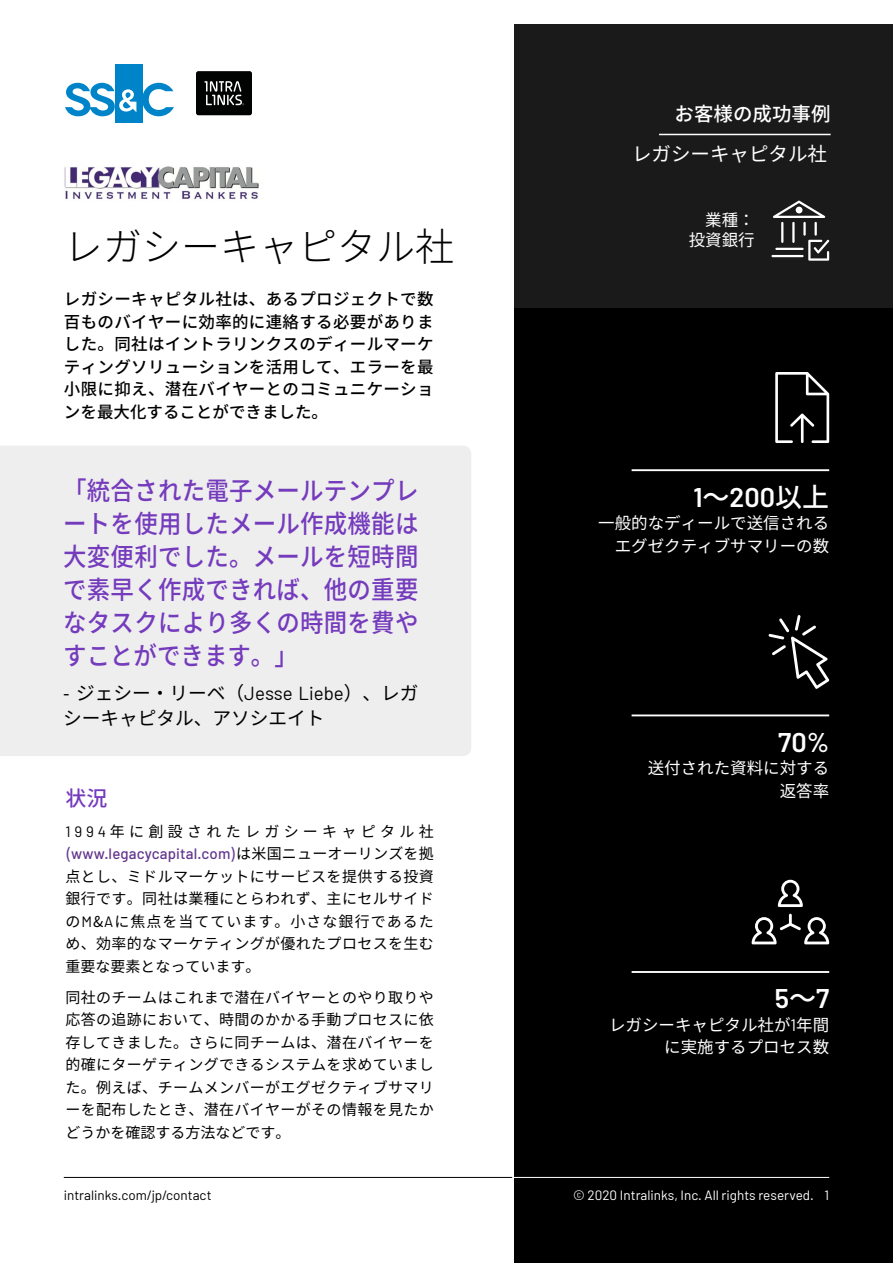
<style>
.page{position:relative;width:893px;height:1263px;background:#fff}
.page>*{position:absolute;margin:0;border:0;box-sizing:border-box;transform-origin:0 0}
.t1{font:300 39px "Noto Sans CJ Kjp";color:#000}
.t2{font:600 27px "Barlow";color:#fff}
.t3{font:500 25.5px/33px "Noto Sans CJ Kjp";letter-spacing:.01em;color:#753bbd;text-align:justify;scale:.92 1}
.t4{font:500 21px "Noto Sans CJ Kjp";color:#753bbd}
.t5{font:19.5px "Noto Sans CJ Kjp";color:#fff}
.t6{font:500 19.5px "Noto Sans CJ Kjp";color:#fff}
.t7{font:18.9px/24.5px "Noto Sans CJ Kjp";color:#000}
.t8{font:500 16.5px/22.5px "Noto Sans CJ Kjp";letter-spacing:.02em;color:#000;text-align:justify}
.t9{font:16.5px/22.5px "Noto Sans CJ Kjp";color:#fff;text-align:right}
.t10{font:15px/22.5px "Noto Sans CJ Kjp";letter-spacing:.025em;color:#000;text-align:justify}
.t11{font:500 15px "Barlow";letter-spacing:.01em;color:#62358c}
.t12{font:15px "Noto Sans CJ Kjp";letter-spacing:.285em;color:#000}
.t13{font:13.5px "Barlow";color:#fff}
.t14{font:13.5px "Barlow";color:#000}
.s1{font-family:"Barlow"}
.s2{font-family:"Noto Sans CJ Kjp"}
.s3{font-family:"Noto Sans CJ Kjp";font-weight:400;color:#000}
.s4{font-family:"Noto Sans CJ Kjp";font-weight:500}
</style>
<div class="page">
<div style="left:514px;top:25px;width:379px;height:1238px;background:#000"></div>
<svg style="left:778px;top:880px;width:25px;height:27px"></svg>
<svg style="left:752px;top:914px;width:77px;height:30px"></svg>
<div style="left:0;top:446px;width:471px;height:310px;background:#eee"></div>
<div style="left:514px;top:24px;width:379px;height:283px;background:#1a1a1a"></div>
<hr style="left:632px;top:469px;width:197px;height:2px;background:#fff">
<hr style="left:632px;top:714px;width:197px;height:2px;background:#fff">
<hr style="left:659px;top:134px;width:172px;height:1px;background:#fff">
<svg style="left:768px;top:615px;width:61px;height:74px"></svg>
<svg style="left:775px;top:372px;width:54px;height:71px"></svg>
<hr style="left:632px;top:971px;width:197px;height:2px;background:#fff">
<img style="left:64px;top:166px;width:195px;height:33px">
<hr style="left:771px;top:255px;width:33px;height:2px;background:#fff">
<svg style="left:773px;top:201px;width:56px;height:60px"></svg>
<hr style="left:64px;top:1177px;width:448px;height:1px;background:#000">
<hr style="left:512px;top:1177px;width:317px;height:1px;background:#fff">
<svg style="left:143px;top:83px;width:31px;height:33px"></svg>
<div style="left:115px;top:64px;width:28px;height:59px;background:#0084c9"></div>
<svg style="left:65px;top:83px;width:71px;height:33px"></svg>
<svg style="left:195px;top:70px;width:58px;height:46px"></svg>
<div style="left:196px;top:71px;width:56px;height:44px;background:#010202;border-radius:2px"></div>
<svg style="left:204px;top:81px;width:40px;height:24px"></svg>
<h1 class="t1" style="left:64px;top:224px;width:392px">レガシーキャピタル社</h1>
<p class="t8" style="left:64px;top:288px;width:371px">レガシーキャピタル社は、あるプロジェクトで数百ものバイヤーに効率的に連絡する必要がありました。同社はイントラリンクスのディールマーケティングソリューションを活用して、エラーを最小限に抑え、潜在バイヤーとのコミュニケーションを最大化することができました。</p>
<h3 class="t3" style="left:63px;top:475px;width:388px">「統合された電子メールテンプレートを使用したメール作成機能は大変便利でした。メールを短時間で素早く作成できれば、他の重要なタスクにより多くの時間を費やすことができます。」</h3>
<p class="t7" style="left:63px;top:682px;width:357px">- ジェシー・リーベ（<span class="s1">Jesse Liebe</span>）、レガシーキャピタル、アソシエイト</p>
<h3 class="t4" style="left:65px;top:786px;width:43px">状況</h3>
<p class="t12" style="left:65px;top:823px;width:370px"><span class="s1">1994</span>年に創設されたレガシーキャピタル社</p>
<p class="t11" style="left:65px;top:844px;width:370px"><span class="s2">(</span>www.legacycapital.com<span class="s2">)</span><span class="s3">は米国ニューオーリンズを拠</span></p>
<p class="t10" style="left:65px;top:865px;width:370px">点とし、ミドルマーケットにサービスを提供する投資銀行です。同社は業種にとらわれず、主にセルサイドの<span class="s1">M</span>&amp;<span class="s1">A</span>に焦点を当てています。小さな銀行であるため、効率的なマーケティングが優れたプロセスを生む重要な要素となっています。</p>
<p class="t10" style="left:65px;top:986px;width:370px">同社のチームはこれまで潜在バイヤーとのやり取りや応答の追跡において、時間のかかる手動プロセスに依存してきました。さらに同チームは、潜在バイヤーを的確にターゲティングできるシステムを求めていました。例えば、チームメンバーがエグゼクティブサマリーを配布したとき、潜在バイヤーがその情報を見たかどうかを確認する方法などです。</p>
<h3 class="t6" style="left:675px;top:103px;width:157px">お客様の成功事例</h3>
<h3 class="t5" style="left:632px;top:143px;width:197px">レガシーキャピタル社</h3>
<p class="t9" style="left:689px;top:211px;width:67px;line-height:19.8px">業種：投資銀行</p>
<h2 class="t2" style="left:693px;top:480px;width:137px">1<span class="s4">～</span>200<span class="s4">以上</span></h2>
<p class="t9" style="left:598px;top:512px;width:232px">一般的なディールで送信されるエグゼクティブサマリーの数</p>
<h2 class="t2" style="left:778px;top:725px;width:53px">70%</h2>
<p class="t9" style="left:648px;top:757px;width:183px">送付された資料に対する返答率</p>
<h2 class="t2" style="left:775px;top:982px;width:56px">5<span class="s4">～</span>7</h2>
<p class="t9" style="left:609px;top:1014px;width:222px">レガシーキャピタル社が<span class="s1">1</span>年間に実施するプロセス数</p>
<p class="t14" style="left:64px;top:1186px;width:149px">intralinks.com/jp/contact</p>
<p class="t13" style="left:573px;top:1186px;width:258px">© 2020 Intralinks, Inc. All rights reserved. 1</p>
</div>
